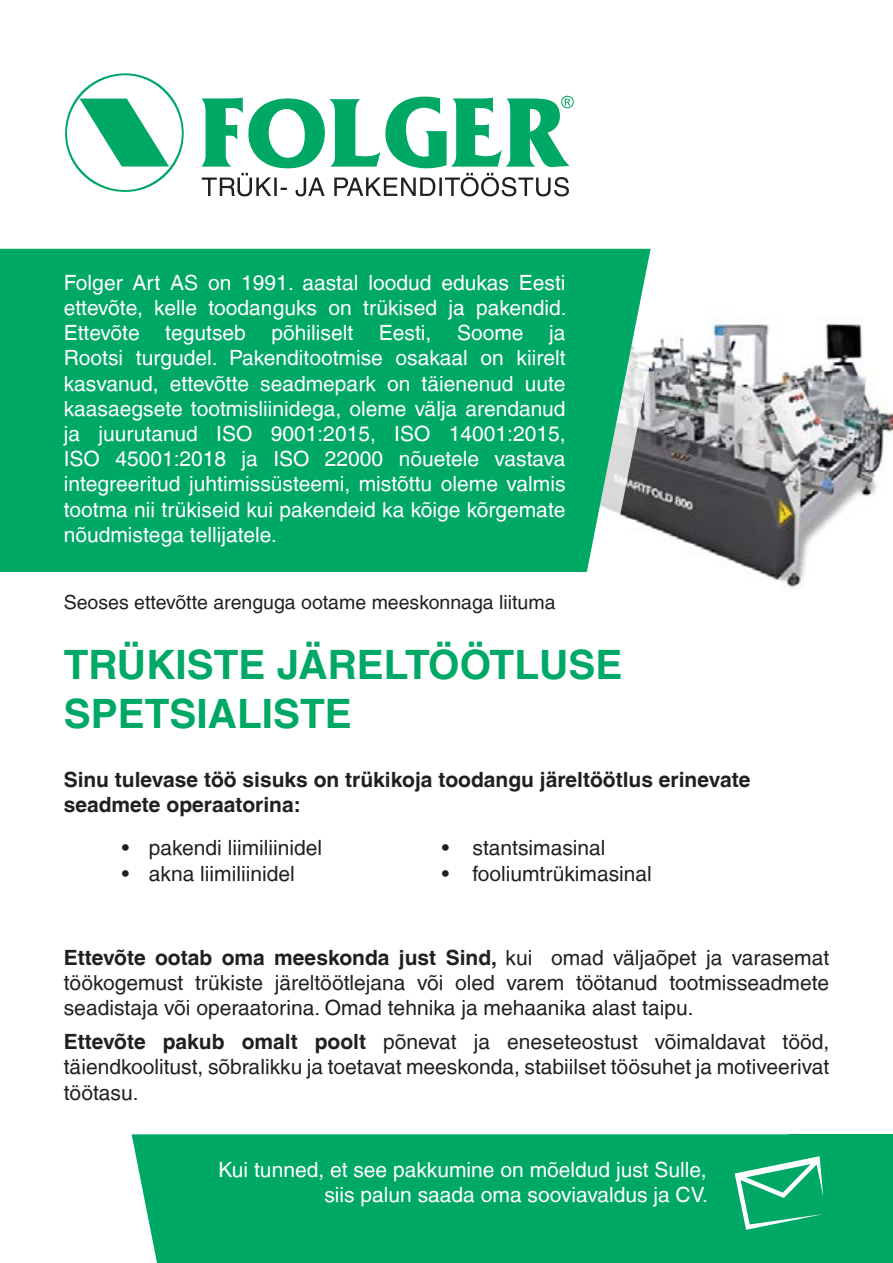
<style>
.page{position:relative;width:893px;height:1263px;background:#fff}
.page>*{position:absolute;margin:0;border:0;box-sizing:border-box;transform-origin:0 0}
.t1{font:700 40.5px/48.6px "Helvetica LT";color:#00a866}
.t2{font:21px/25.2px "Helvetica LT";color:#fff;text-align:right}
.t3{font:21px/25.2px "Helvetica LT";color:#231f20;text-align:justify}
.t4{font:700 21px/25.2px "Helvetica LT";color:#231f20}
.t5{font:19.5px "Helvetica LT";color:#231f20}
.s1{font-weight:700}
</style>
<div class="page">
<img style="left:674px;top:323px;width:219px;height:123px">
<svg style="left:651px;top:446px;width:233px;height:142px"></svg>
<div style="left:0;top:249px;width:651px;height:323px;background:#00a866"></div>
<div style="left:132px;top:1134px;width:657px;height:129px;background:#00a866"></div>
<div style="left:789px;top:1134px;width:104px;height:129px;background:#00a866"></div>
<svg style="left:735px;top:1156px;width:89px;height:74px"></svg>
<svg style="left:65px;top:73px;width:119px;height:119px"></svg>
<svg style="left:201px;top:95px;width:373px;height:101px"></svg>
<p class="t2" style="left:64px;top:270px;width:504px;text-align:justify">Folger Art AS on 1991. aastal loodud edukas Eesti ettevõte, kelle toodanguks on trükised ja pakendid.<br>Ettevõte tegutseb põhiliselt Eesti, Soome ja Rootsi turgudel. Pakenditootmise osakaal on kiirelt kasvanud, ettevõtte seadmepark on täienenud uute kaasaegsete tootmisliinidega, oleme välja arendanud ja juurutanud ISO 9001:2015, ISO 14001:2015, ISO 45001:2018 ja ISO 22000 nõuetele vastava integreeritud juhtimissüsteemi, mistõttu oleme valmis tootma nii trükiseid kui pakendeid ka kõige kõrgemate nõudmistega tellijatele.</p>
<p class="t5" style="left:64px;top:591px;width:493px">Seoses ettevõtte arenguga ootame meeskonnaga liituma</p>
<h1 class="t1" style="left:64px;top:640px;width:560px">TRÜKISTE JÄRELTÖÖTLUSE<br>SPETSIALISTE</h1>
<p class="t4" style="left:64px;top:767px;width:688px">Sinu tulevase töö sisuks on trükikoja toodangu järeltöötlus erinevate seadmete operaatorina:</p>
<p class="t3" style="left:122px;top:835px;width:202px">• pakendi liimiliinidel</p>
<p class="t3" style="left:442px;top:835px;width:165px">• stantsimasinal</p>
<p class="t3" style="left:122px;top:860px;width:174px">• akna liimiliinidel</p>
<p class="t3" style="left:442px;top:860px;width:212px">• fooliumtrükimasinal</p>
<p class="t3" style="left:64px;top:945px;width:767px"><span class="s1">Ettevõte ootab oma meeskonda just Sind,</span> kui omad väljaõpet ja varasemat töökogemust trükiste järeltöötlejana või oled varem töötanud tootmisseadmete seadistaja või operaatorina. Omad tehnika ja mehaanika alast taipu.</p>
<p class="t3" style="left:64px;top:1029px;width:767px"><span class="s1">Ettevõte pakub omalt poolt</span> põnevat ja eneseteostust võimaldavat tööd, täiendkoolitust, sõbralikku ja toetavat meeskonda, stabiilset töösuhet ja motiveerivat töötasu.</p>
<p class="t2" style="left:219px;top:1157px;width:491px">Kui tunned, et see pakkumine on mõeldud just Sulle, siis palun saada oma sooviavaldus ja CV.</p>
</div>
